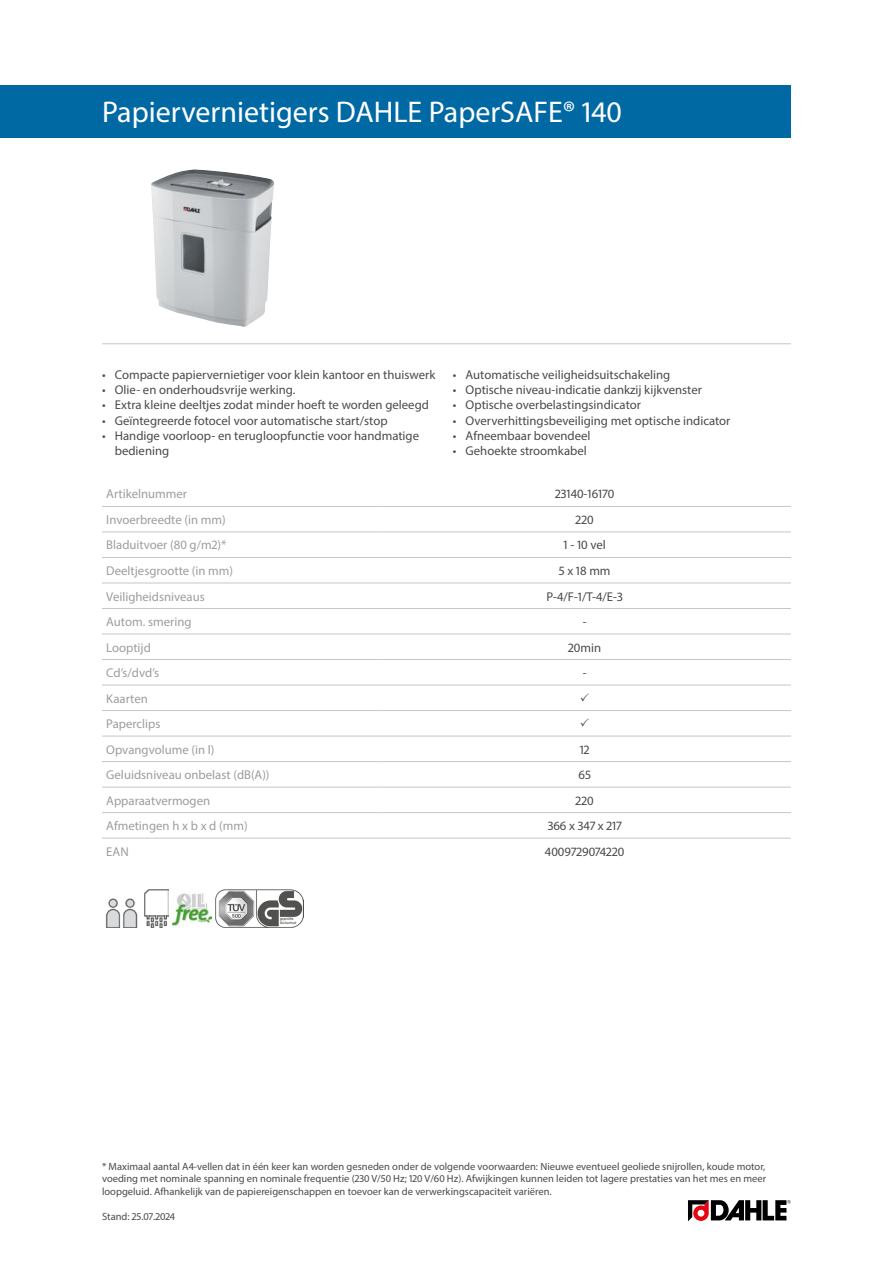
<style>
.page{position:relative;width:893px;height:1263px;background:#fff}
.page>*{position:absolute;margin:0;border:0;box-sizing:border-box;transform-origin:0 0}
.Produktname{font:30px "Myriad Pro";color:#fff}
.Produkttabelle_Zentr{font:12.75px/15.3px "Myriad Pro";color:#4a4a49}
.Produkttabelle_Links{font:12.75px "Myriad Pro";color:#9d9d9c}
.Fussnote{font:10.5px/12.6px "Myriad Pro";color:#4a4a49;text-align:justify}
</style>
<div class="page">
<img style="left:151px;top:169px;width:123px;height:158px">
<hr style="left:102px;top:343px;width:689px;height:1px;background:#c6c6c6">
<img style="left:105px;top:898px;width:33px;height:29px">
<img style="left:145px;top:889px;width:23px;height:38px">
<img style="left:173px;top:893px;width:38px;height:33px">
<img style="left:215px;top:889px;width:88px;height:38px">
<svg style="left:688px;top:1200px;width:103px;height:21px"></svg>
<div style="left:0;top:85px;width:791px;height:53px;background:#0069a4"></div>
<hr style="left:102px;top:506px;width:276px;height:1px;background:#c6c6c6">
<hr style="left:378px;top:506px;width:413px;height:1px;background:#c6c6c6">
<hr style="left:102px;top:532px;width:276px;height:1px;background:#c6c6c6">
<hr style="left:378px;top:532px;width:413px;height:1px;background:#c6c6c6">
<hr style="left:102px;top:557px;width:276px;height:1px;background:#c6c6c6">
<hr style="left:378px;top:557px;width:413px;height:1px;background:#c6c6c6">
<hr style="left:102px;top:583px;width:276px;height:1px;background:#c6c6c6">
<hr style="left:378px;top:583px;width:413px;height:1px;background:#c6c6c6">
<hr style="left:102px;top:608px;width:276px;height:1px;background:#c6c6c6">
<hr style="left:378px;top:608px;width:413px;height:1px;background:#c6c6c6">
<hr style="left:102px;top:634px;width:276px;height:1px;background:#c6c6c6">
<hr style="left:378px;top:634px;width:413px;height:1px;background:#c6c6c6">
<hr style="left:102px;top:659px;width:276px;height:1px;background:#c6c6c6">
<hr style="left:378px;top:659px;width:413px;height:1px;background:#c6c6c6">
<hr style="left:102px;top:685px;width:276px;height:1px;background:#c6c6c6">
<hr style="left:378px;top:685px;width:413px;height:1px;background:#c6c6c6">
<hr style="left:102px;top:710px;width:276px;height:1px;background:#c6c6c6">
<hr style="left:378px;top:710px;width:413px;height:1px;background:#c6c6c6">
<hr style="left:102px;top:736px;width:276px;height:1px;background:#c6c6c6">
<hr style="left:378px;top:736px;width:413px;height:1px;background:#c6c6c6">
<hr style="left:102px;top:761px;width:276px;height:1px;background:#c6c6c6">
<hr style="left:378px;top:761px;width:413px;height:1px;background:#c6c6c6">
<hr style="left:102px;top:787px;width:276px;height:1px;background:#c6c6c6">
<hr style="left:378px;top:787px;width:413px;height:1px;background:#c6c6c6">
<hr style="left:102px;top:812px;width:276px;height:1px;background:#c6c6c6">
<hr style="left:378px;top:812px;width:413px;height:1px;background:#c6c6c6">
<hr style="left:102px;top:838px;width:276px;height:1px;background:#c6c6c6">
<hr style="left:378px;top:838px;width:413px;height:1px;background:#c6c6c6">
<p class="Produktname" style="left:102px;top:94px;width:521px">Papiervernietigers DAHLE PaperSAFE® 140</p>
<p class="Produkttabelle_Zentr" style="left:102px;top:367px;width:335px">• Compacte papiervernietiger voor klein kantoor en thuiswerk</p>
<p class="Produkttabelle_Zentr" style="left:102px;top:382px;width:195px">• Olie- en onderhoudsvrije werking.</p>
<p class="Produkttabelle_Zentr" style="left:102px;top:397px;width:328px">• Extra kleine deeltjes zodat minder hoeft te worden geleegd</p>
<p class="Produkttabelle_Zentr" style="left:102px;top:413px;width:287px">• Geïntegreerde fotocel voor automatische start/stop</p>
<p class="Produkttabelle_Zentr" style="left:115px;top:428px;width:306px;text-indent:-13px">• Handige voorloop- en terugloopfunctie voor handmatige bediening</p>
<p class="Produkttabelle_Zentr" style="left:453px;top:367px;width:219px">• Automatische veiligheidsuitschakeling</p>
<p class="Produkttabelle_Zentr" style="left:453px;top:382px;width:251px">• Optische niveau-indicatie dankzij kijkvenster</p>
<p class="Produkttabelle_Zentr" style="left:453px;top:397px;width:190px">• Optische overbelastingsindicator</p>
<p class="Produkttabelle_Zentr" style="left:453px;top:413px;width:279px">• Oververhittingsbeveiliging met optische indicator</p>
<p class="Produkttabelle_Zentr" style="left:453px;top:428px;width:139px">• Afneembaar bovendeel</p>
<p class="Produkttabelle_Zentr" style="left:453px;top:443px;width:136px">• Gehoekte stroomkabel</p>
<p class="Produkttabelle_Links" style="left:106px;top:486px;width:82px">Artikelnummer</p>
<p class="Produkttabelle_Zentr" style="left:555px;top:486px;width:61px">23140-16170</p>
<p class="Produkttabelle_Links" style="left:106px;top:512px;width:121px">Invoerbreedte (in mm)</p>
<p class="Produkttabelle_Zentr" style="left:576px;top:512px;width:20px">220</p>
<p class="Produkttabelle_Links" style="left:106px;top:537px;width:122px">Bladuitvoer (80 g/m2)*</p>
<p class="Produkttabelle_Zentr" style="left:564px;top:537px;width:44px">1 - 10 vel</p>
<p class="Produkttabelle_Links" style="left:106px;top:563px;width:128px">Deeltjesgrootte (in mm)</p>
<p class="Produkttabelle_Zentr" style="left:559px;top:563px;width:53px">5 x 18 mm</p>
<p class="Produkttabelle_Links" style="left:106px;top:588px;width:100px">Veiligheidsniveaus</p>
<p class="Produkttabelle_Zentr" style="left:547px;top:588px;width:78px">P-4/F-1/T-4/E-3</p>
<p class="Produkttabelle_Links" style="left:106px;top:614px;width:87px">Autom. smering</p>
<p class="Produkttabelle_Zentr" style="left:583px;top:614px;width:5px">-</p>
<p class="Produkttabelle_Links" style="left:106px;top:639px;width:46px">Looptijd</p>
<p class="Produkttabelle_Zentr" style="left:568px;top:639px;width:34px">20min</p>
<p class="Produkttabelle_Links" style="left:106px;top:665px;width:54px">Cd’s/dvd’s</p>
<p class="Produkttabelle_Zentr" style="left:583px;top:665px;width:5px">-</p>
<p class="Produkttabelle_Links" style="left:106px;top:690px;width:43px">Kaarten</p>
<p class="Produkttabelle_Links" style="left:106px;top:716px;width:56px">Paperclips</p>
<p class="Produkttabelle_Links" style="left:106px;top:741px;width:110px">Opvangvolume (in l)</p>
<p class="Produkttabelle_Zentr" style="left:580px;top:741px;width:11px">12</p>
<p class="Produkttabelle_Links" style="left:106px;top:767px;width:165px">Geluidsniveau onbelast (dB(A))</p>
<p class="Produkttabelle_Zentr" style="left:578px;top:767px;width:14px">65</p>
<p class="Produkttabelle_Links" style="left:106px;top:792px;width:105px">Apparaatvermogen</p>
<p class="Produkttabelle_Zentr" style="left:576px;top:792px;width:20px">220</p>
<p class="Produkttabelle_Links" style="left:106px;top:818px;width:143px">Afmetingen h x b x d (mm)</p>
<p class="Produkttabelle_Zentr" style="left:548px;top:818px;width:75px">366 x 347 x 217</p>
<p class="Produkttabelle_Links" style="left:106px;top:843px;width:24px">EAN</p>
<p class="Produkttabelle_Zentr" style="left:545px;top:843px;width:81px">4009729074220</p>
<p class="Fussnote" style="left:102px;top:1160px;width:666px">* Maximaal aantal A4-vellen dat in één keer kan worden gesneden onder de volgende voorwaarden: Nieuwe eventueel geoliede snijrollen, koude motor, voeding met nominale spanning en nominale frequentie (230 V/50 Hz; 120 V/60 Hz). Afwijkingen kunnen leiden tot lagere prestaties van het mes en meer loopgeluid. Afhankelijk van de papiereigenschappen en toevoer kan de verwerkingscapaciteit variëren.</p>
<p class="Fussnote" style="left:102px;top:1210px;width:75px">Stand: 25.07.2024</p>
</div>
